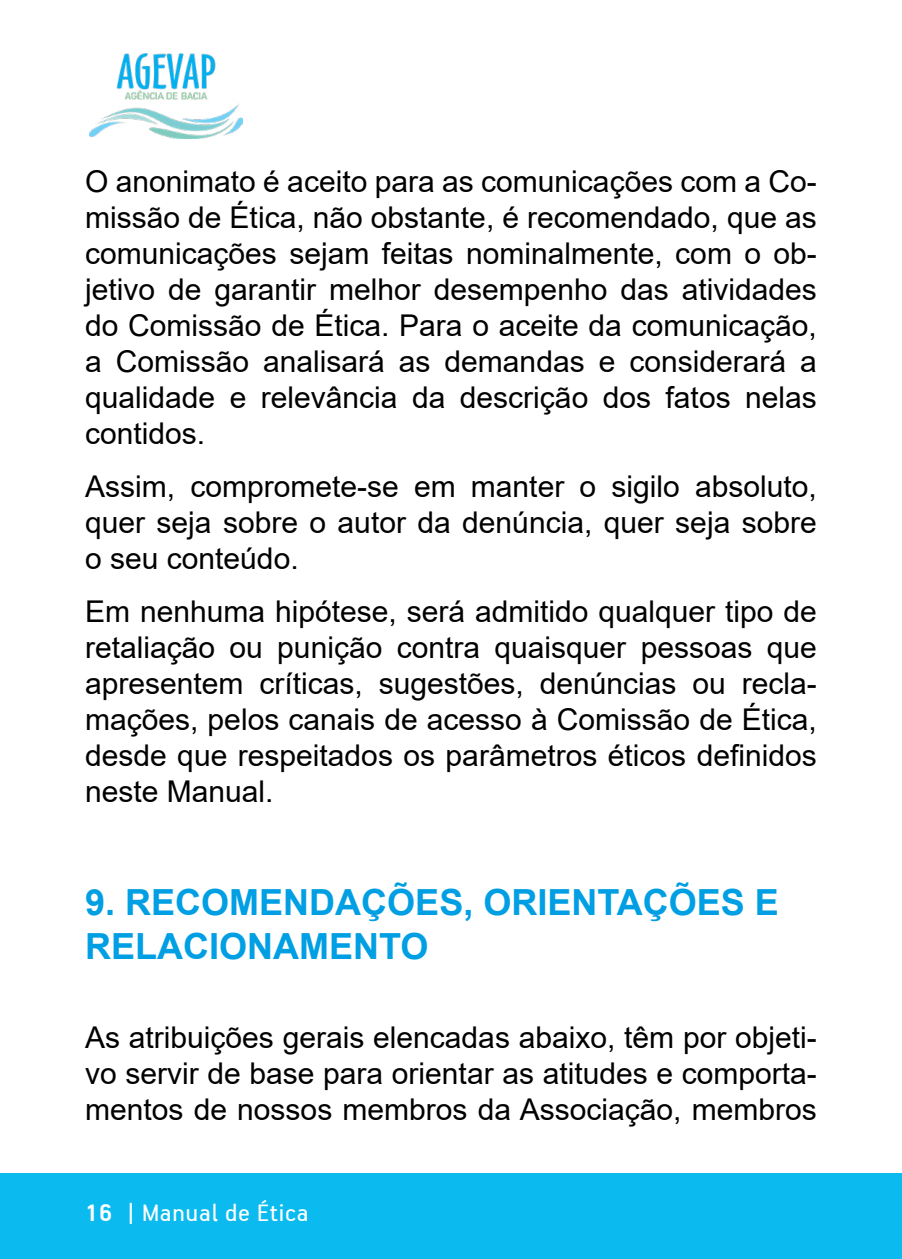
<style>
.page{position:relative;width:902px;height:1259px;background:#fff}
.page>*{position:absolute;margin:0;border:0;box-sizing:border-box;transform-origin:0 0}
.t1{font:700 36px/43.2px "Arial";color:#009fe3}
.t2{font:30px/36px "Arial";color:#000;text-align:justify}
.t3{font:27px "PF Handbook Pro";letter-spacing:.03em;color:#fff}
.s1{font-weight:700}
</style>
<div class="page">
<div style="left:0;top:1174px;width:901px;height:85px;background:#0bbbef"></div>
<img style="left:90px;top:54px;width:152px;height:85px">
<p class="t2" style="left:85px;top:163px;width:733px">O anonimato é aceito para as comunicações com a Co&shy;missão de Ética, não obstante, é recomendado, que as comunicações sejam feitas nominalmente, com o ob&shy;jetivo de garantir melhor desempenho das atividades do Comissão de Ética. Para o aceite da comunicação, a Comissão analisará as demandas e considerará a qualidade e relevância da descrição dos fatos nelas contidos.</p>
<p class="t2" style="left:85px;top:468px;width:733px">Assim, compromete-se em manter o sigilo absoluto, quer seja sobre o autor da denúncia, quer seja sobre o seu conteúdo.</p>
<p class="t2" style="left:85px;top:593px;width:733px">Em nenhuma hipótese, será admitido qualquer tipo de retaliação ou punição contra quaisquer pessoas que apresentem críticas, sugestões, denúncias ou recla&shy;mações, pelos canais de acesso à Comissão de Ética, desde que respeitados os parâmetros éticos definidos neste Manual.</p>
<p class="t1" style="left:85px;top:881px;width:695px">9. RECOMENDAÇÕES, ORIENTAÇÕES E<br>RELACIONAMENTO</p>
<p class="t2" style="left:85px;top:1019px;width:733px">As atribuições gerais elencadas abaixo, têm por objeti&shy;vo servir de base para orientar as atitudes e comporta&shy;mentos de nossos membros da Associação, membros</p>
<p class="t3" style="left:85px;top:1196px;width:225px"><span class="s1">16 |</span> Manual de Ética</p>
</div>
